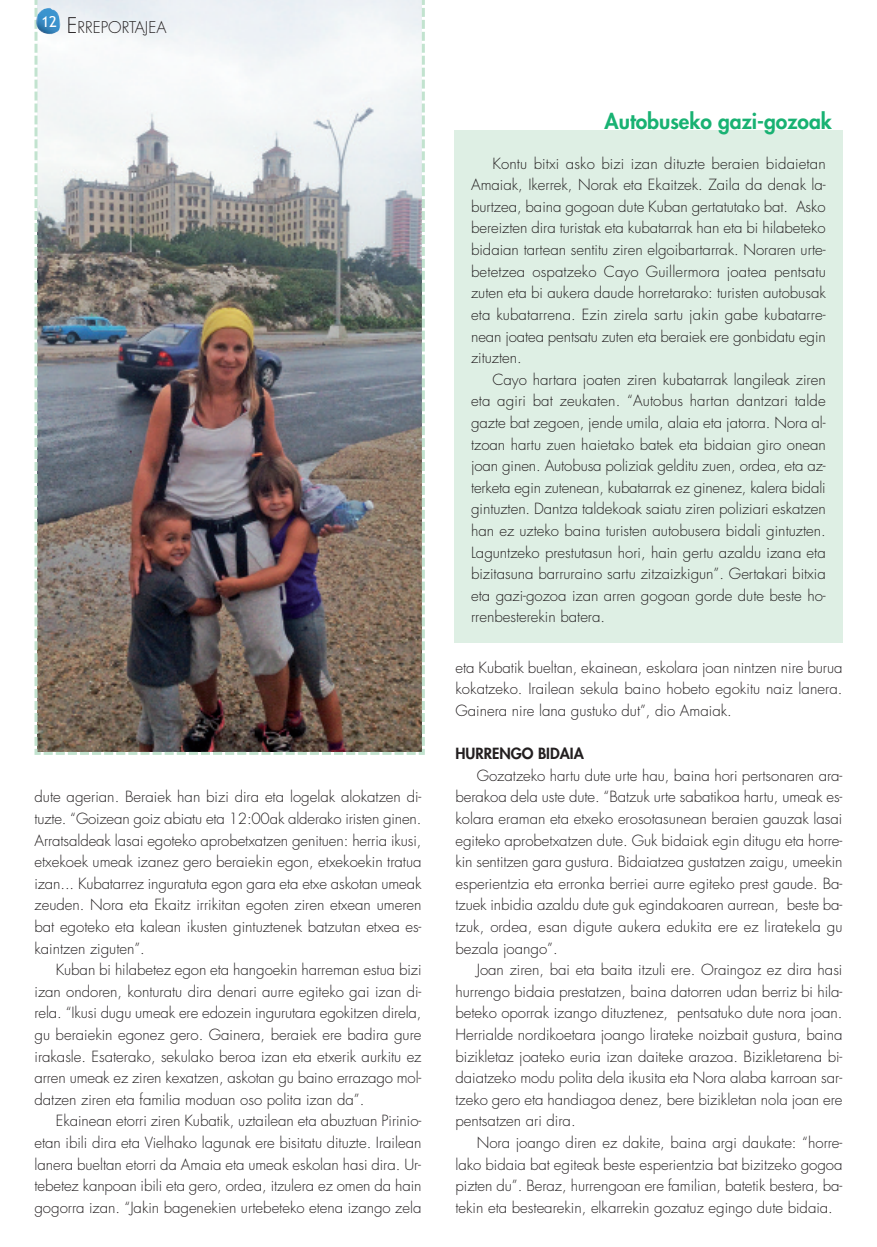
<style>
.page{position:relative;width:877px;height:1247px;background:#fff}
.page>*{position:absolute;margin:0;border:0;box-sizing:border-box;transform-origin:0 0}
.t1{font:800 21px "Futura";color:#19b273}
.t2{font:300 15.75px "Futura";color:#231f20}
.t3{font:300 15px/21.6px "Futura";color:#231f20;text-align:justify}
.t4{font:800 15px "Futura";color:#231f20}
.t5{font:15px "Trebuchet MS";color:#fff}
.s1{font-size:21px}
</style>
<div class="page">
<img style="left:34px;top:0;width:391px;height:755px">
<img style="left:36px;top:8px;width:24px;height:26px">
<div style="left:454px;top:131px;width:388px;height:512px;background:#deefe4"></div>
<p class="t5" style="left:41px;top:13px;width:17px">12</p>
<p class="t2" style="left:67px;top:20px;width:101px"><span class="s1">E</span>RREPORTAJEA</p>
<p class="t3" style="left:34px;top:787px;width:388px">dute agerian. Beraiek han bizi dira eta logelak alokatzen di&shy;tuzte. “Goizean goiz abiatu eta 12:00ak alderako iristen ginen.<br>Arratsaldeak lasai egoteko aprobetxatzen genituen: herria ikusi, etxekoek umeak izanez gero beraiekin egon, etxekoekin tratua izan... Kubatarrez inguratuta egon gara eta etxe askotan umeak zeuden. Nora eta Ekaitz irrikitan egoten ziren etxean umeren bat egoteko eta kalean ikusten gintuztenek batzutan etxea es&shy;kaintzen ziguten”.</p>
<p class="t3" style="left:35px;top:960px;width:388px;text-indent:21px">Kuban bi hilabetez egon eta hangoekin harreman estua bizi izan ondoren, konturatu dira denari aurre egiteko gai izan di&shy;rela. “Ikusi dugu umeak ere edozein ingurutara egokitzen direla, gu beraiekin egonez gero. Gainera, beraiek ere badira gure irakasle. Esaterako, sekulako beroa izan eta etxerik aurkitu ez arren umeak ez ziren kexatzen, askotan gu baino errazago mol&shy;datzen ziren eta familia moduan oso polita izan da”.</p>
<p class="t3" style="left:34px;top:1111px;width:388px;text-indent:21px">Ekainean etorri ziren Kubatik, uztailean eta abuztuan Pirinio&shy;etan ibili dira eta Vielhako lagunak ere bisitatu dituzte. Irailean lanera bueltan etorri da Amaia eta umeak eskolan hasi dira. Ur&shy;tebetez kanpoan ibili eta gero, ordea, itzulera ez omen da hain gogorra izan. “Jakin bagenekien urtebeteko etena izango zela</p>
<h1 class="t1" style="left:605px;top:111px;width:229px">Autobuseko gazi-gozoak</h1>
<p class="t3" style="left:471px;top:154px;width:356px;text-indent:21px">Kontu bitxi asko bizi izan dituzte beraien bidaietan Amaiak, Ikerrek, Norak eta Ekaitzek. Zaila da denak la&shy;burtzea, baina gogoan dute Kuban gertatutako bat. Asko bereizten dira turistak eta kubatarrak han eta bi hilabeteko bidaian tartean sentitu ziren elgoibartarrak. Noraren urte&shy;betetzea ospatzeko Cayo Guillermora joatea pentsatu zuten eta bi aukera daude horretarako: turisten autobusak eta kubatarrena. Ezin zirela sartu jakin gabe kubatarre&shy;nean joatea pentsatu zuten eta beraiek ere gonbidatu egin zituzten.</p>
<p class="t3" style="left:471px;top:370px;width:356px;text-indent:21px">Cayo hartara joaten ziren kubatarrak langileak ziren eta agiri bat zeukaten. “Autobus hartan dantzari talde gazte bat zegoen, jende umila, alaia eta jatorra. Nora al&shy;tzoan hartu zuen haietako batek eta bidaian giro onean joan ginen. Autobusa poliziak gelditu zuen, ordea, eta az&shy;terketa egin zutenean, kubatarrak ez ginenez, kalera bidali gintuzten. Dantza taldekoak saiatu ziren poliziari eskatzen han ez uzteko baina turisten autobusera bidali gintuzten.<br>Laguntzeko prestutasun hori, hain gertu azaldu izana eta bizitasuna barruraino sartu zitzaizkigun”. Gertakari bitxia eta gazi-gozoa izan arren gogoan gorde dute beste ho&shy;rrenbesterekin batera.</p>
<p class="t3" style="left:455px;top:658px;width:388px">eta Kubatik bueltan, ekainean, eskolara joan nintzen nire burua kokatzeko. Irailean sekula baino hobeto egokitu naiz lanera.<br>Gainera nire lana gustuko dut”, dio Amaiak.</p>
<p class="t4" style="left:455px;top:746px;width:130px">HURRENGO BIDAIA</p>
<p class="t3" style="left:455px;top:766px;width:388px;text-indent:21px">Gozatzeko hartu dute urte hau, baina hori pertsonaren ara&shy;berakoa dela uste dute. “Batzuk urte sabatikoa hartu, umeak es&shy;kolara eraman eta etxeko erosotasunean beraien gauzak lasai egiteko aprobetxatzen dute. Guk bidaiak egin ditugu eta horre&shy;kin sentitzen gara gustura. Bidaiatzea gustatzen zaigu, umeekin esperientzia eta erronka berriei aurre egiteko prest gaude. Ba&shy;tzuek inbidia azaldu dute guk egindakoaren aurrean, beste ba&shy;tzuk, ordea, esan digute aukera edukita ere ez liratekela gu bezala joango”.</p>
<p class="t3" style="left:455px;top:960px;width:388px;text-indent:21px">Joan ziren, bai eta baita itzuli ere. Oraingoz ez dira hasi hurrengo bidaia prestatzen, baina datorren udan berriz bi hila&shy;beteko oporrak izango dituztenez, pentsatuko dute nora joan.<br>Herrialde nordikoetara joango lirateke noizbait gustura, baina bizikletaz joateko euria izan daiteke arazoa. Bizikletarena bi&shy;daiatzeko modu polita dela ikusita eta Nora alaba karroan sar&shy;tzeko gero eta handiagoa denez, bere bizikletan nola joan ere pentsatzen ari dira.</p>
<p class="t3" style="left:455px;top:1133px;width:388px;text-indent:21px">Nora joango diren ez dakite, baina argi daukate: “horre&shy;lako bidaia bat egiteak beste esperientzia bat bizitzeko gogoa pizten du”. Beraz, hurrengoan ere familian, batetik bestera, ba&shy;tekin eta bestearekin, elkarrekin gozatuz egingo dute bidaia.</p>
</div>
